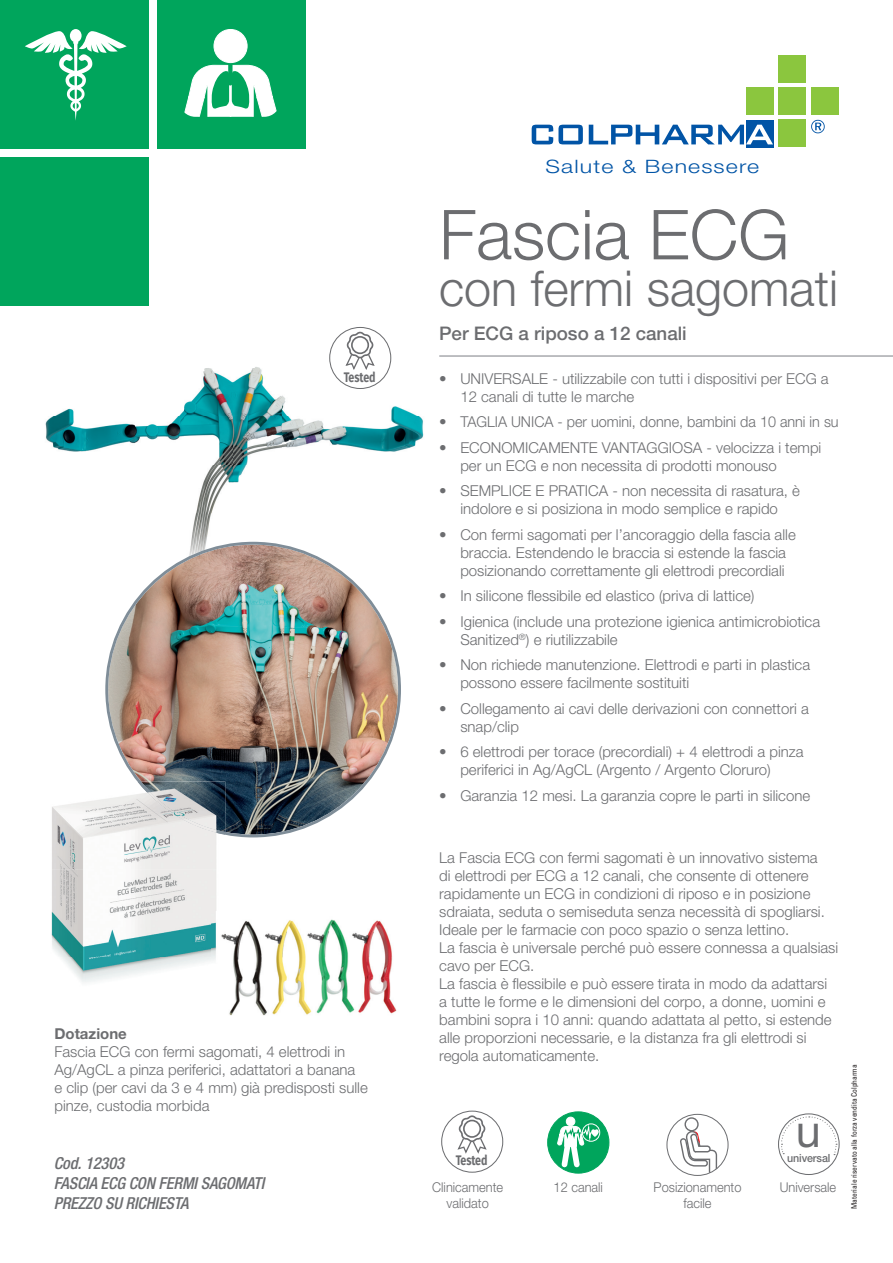
<style>
.page{position:relative;width:893px;height:1263px;background:#fff}
.page>*{position:absolute;margin:0;border:0;box-sizing:border-box;transform-origin:0 0}
.t1{font:300 69px "Helvetica Neue LT Std";color:#6c6d70}
.t2{font:300 49.5px "Helvetica Neue LT Std";color:#6c6d70}
.t3{font:45px "Helvetica Neue LT Std";color:#6c6d70}
.t4{font:500 18.75px "Helvetica Neue LT Std";color:#6c6d70}
.t5{font:300 18.45px "Helvetica Neue LT Std";letter-spacing:.05em;color:#0154a6;scale:1.25 1}
.t6{font:italic 500 condensed 16.5px/19.8px "Helvetica Neue LT Std";letter-spacing:-.01em;color:#6c6d70}
.t7{font:300 15px/18px "Helvetica Neue LT Std";color:#6c6d70}
.t8{font:700 15px "Helvetica Neue LT Std";color:#6c6d70}
.t9{font:700 13.8px "Fira Sans";letter-spacing:-.01em;color:#6c6d70;scale:.77 1}
.t10{font:300 13.5px/16.2px "Helvetica Neue LT Std";color:#6c6d70;text-align:center;scale:.95 1}
.t11{font:500 11.25px "Helvetica Neue LT Std";letter-spacing:-.01em;color:#6c6d70;scale:.95 1}
.t12{font:condensed 7.5px "Univers LT Std";color:#231f20}
</style>
<div class="page">
<div style="left:0;top:157px;width:148px;height:149px;background:#00a55c"></div>
<div style="left:0;top:0;width:148px;height:149px;background:#00a55c"></div>
<div style="left:157px;top:0;width:148px;height:149px;background:#00a55c"></div>
<div style="left:746px;top:120px;width:27px;height:27px;background:#0154a6"></div>
<div style="left:746px;top:87px;width:27px;height:28px;background:#8bc63e"></div>
<div style="left:778px;top:87px;width:28px;height:28px;background:#8bc63e"></div>
<div style="left:811px;top:87px;width:28px;height:28px;background:#8bc63e"></div>
<div style="left:779px;top:55px;width:27px;height:27px;background:#8bc63e"></div>
<div style="left:779px;top:120px;width:27px;height:27px;background:#8bc63e"></div>
<svg style="left:532px;top:125px;width:51px;height:19px"></svg>
<svg style="left:589px;top:125px;width:184px;height:19px"></svg>
<svg style="left:811px;top:120px;width:14px;height:13px"></svg>
<hr style="left:439px;top:355px;width:454px;height:2px;background:#a8a9ad">
<svg style="left:25px;top:29px;width:102px;height:92px"></svg>
<div style="left:214px;top:29px;width:33px;height:34px;background:#fff;border:1px solid #fff;border-radius:50%"></div>
<svg style="left:184px;top:65px;width:93px;height:52px"></svg>
<img style="left:45px;top:327px;width:379px;height:186px">
<img style="left:191px;top:513px;width:21px;height:29px">
<img style="left:247px;top:541px;width:12px;height:1px">
<div style="left:329px;top:327px;width:62px;height:62px;border:1px solid #6c6d70;border-radius:50%"></div>
<svg style="left:344px;top:330px;width:32px;height:42px"></svg>
<div style="left:548px;top:1112px;width:61px;height:61px;background:#00a55c;border-radius:50%"></div>
<div style="left:547px;top:1111px;width:62px;height:62px;border:1px solid #00a55c;border-radius:50%"></div>
<div style="left:566px;top:1117px;width:9px;height:9px;background:#fff;border:1px solid #fff;border-radius:50%"></div>
<div style="left:582px;top:1123px;width:18px;height:18px;border:1px solid #fff;border-radius:50%"></div>
<svg style="left:557px;top:1123px;width:42px;height:46px"></svg>
<svg style="left:680px;top:1116px;width:38px;height:59px"></svg>
<div style="left:666px;top:1114px;width:62px;height:62px;border:1px solid #6c6d70;border-radius:50%"></div>
<div style="left:778px;top:1113px;width:62px;height:62px;border:1px solid #6c6d70;border-radius:50%"></div>
<svg style="left:781px;top:1116px;width:56px;height:39px"></svg>
<div style="left:441px;top:1110px;width:62px;height:63px;border:1px solid #6c6d70;border-radius:50%"></div>
<svg style="left:456px;top:1113px;width:32px;height:41px"></svg>
<img style="left:105px;top:542px;width:296px;height:295px">
<img style="left:51px;top:781px;width:174px;height:176px">
<img style="left:62px;top:957px;width:150px;height:25px">
<img style="left:137px;top:781px;width:88px;height:54px">
<img style="left:225px;top:919px;width:172px;height:97px">
<img style="left:212px;top:912px;width:13px;height:49px">
<p class="t9" style="left:344px;top:367px;width:43px">Tested</p>
<p class="t8" style="left:54px;top:1024px;width:74px">Dotazione</p>
<p class="t7" style="left:54px;top:1042px;width:315px">Fascia ECG con fermi sagomati, 4 elettrodi in Ag/AgCL a pinza periferici, adattatori a banana<br>e clip (per cavi da 3 e 4 mm) già predisposti sulle pinze, custodia morbida</p>
<p class="t6" style="left:54px;top:1153px;width:212px">Cod. 12303<br>FASCIA ECG CON FERMI SAGOMATI<br>PREZZO SU RICHIESTA</p>
<p class="t5" style="left:545px;top:155px;width:172px">Salute &amp; Benessere</p>
<h1 class="t1" style="left:439px;top:193px;width:352px">Fascia ECG</h1>
<h2 class="t2" style="left:439px;top:258px;width:400px">con fermi sagomati</h2>
<p class="t4" style="left:439px;top:322px;width:249px">Per ECG a riposo a 12 canali</p>
<p class="t7" style="left:460px;top:369px;width:370px;text-indent:-21px">• UNIVERSALE - utilizzabile con tutti i dispositivi per ECG a<br>12 canali di tutte le marche</p>
<p class="t7" style="left:439px;top:413px;width:401px">• TAGLIA UNICA - per uomini, donne, bambini da 10 anni in su</p>
<p class="t7" style="left:460px;top:438px;width:363px;text-indent:-21px">• ECONOMICAMENTE VANTAGGIOSA - velocizza i tempi per un ECG e non necessita di prodotti monouso</p>
<p class="t7" style="left:439px;top:482px;width:362px;text-align:center">• SEMPLICE E PRATICA - non necessita di rasatura, è indolore e si posiziona in modo semplice e rapido</p>
<p class="t7" style="left:460px;top:525px;width:337px;text-indent:-21px">• Con fermi sagomati per l’ancoraggio della fascia alle braccia. Estendendo le braccia si estende la fascia posizionando correttamente gli elettrodi precordiali</p>
<p class="t7" style="left:439px;top:587px;width:317px">• In silicone flessibile ed elastico (priva di lattice)</p>
<p class="t7" style="left:460px;top:612px;width:361px;text-indent:-21px">• Igienica (include una protezione igienica antimicrobiotica<br>Sanitized<sup>®</sup>) e riutilizzabile</p>
<p class="t7" style="left:460px;top:656px;width:351px;text-indent:-21px">• Non richiede manutenzione. Elettrodi e parti in plastica possono essere facilmente sostituiti</p>
<p class="t7" style="left:460px;top:699px;width:350px;text-indent:-21px">• Collegamento ai cavi delle derivazioni con connettori a snap/clip</p>
<p class="t7" style="left:460px;top:743px;width:345px;text-indent:-21px">• 6 elettrodi per torace (precordiali) + 4 elettrodi a pinza periferici in Ag/AgCL (Argento / Argento Cloruro)</p>
<p class="t7" style="left:439px;top:786px;width:373px">• Garanzia 12 mesi. La garanzia copre le parti in silicone</p>
<p class="t7" style="left:439px;top:848px;width:401px">La Fascia ECG con fermi sagomati è un innovativo sistema<br>di elettrodi per ECG a 12 canali, che consente di ottenere rapidamente un ECG in condizioni di riposo e in posizione sdraiata, seduta o semiseduta senza necessità di spogliarsi.<br>Ideale per le farmacie con poco spazio o senza lettino.<br>La fascia è universale perché può essere connessa a qualsiasi cavo per ECG.<br>La fascia è flessibile e può essere tirata in modo da adattarsi a tutte le forme e le dimensioni del corpo, a donne, uomini e bambini sopra i 10 anni: quando adattata al petto, si estende alle proporzioni necessarie, e la distanza fra gli elettrodi si regola automaticamente.</p>
<h3 class="t3" style="left:796px;top:1104px;width:27px">u</h3>
<p class="t9" style="left:456px;top:1151px;width:43px">Tested</p>
<p class="t11" style="left:787px;top:1151px;width:47px">universal</p>
<p class="t10" style="left:432px;top:1178px;width:76px">Clinicamente validato</p>
<p class="t10" style="left:554px;top:1178px;width:54px">12 canali</p>
<p class="t10" style="left:780px;top:1178px;width:61px">Universale</p>
<p class="t10" style="left:654px;top:1178px;width:94px">Posizionamento facile</p>
<p class="t12" style="left:849px;top:1209px;width:146px;rotate:-90deg">Materiale riservato alla forza vendita Colpharma</p>
</div>
